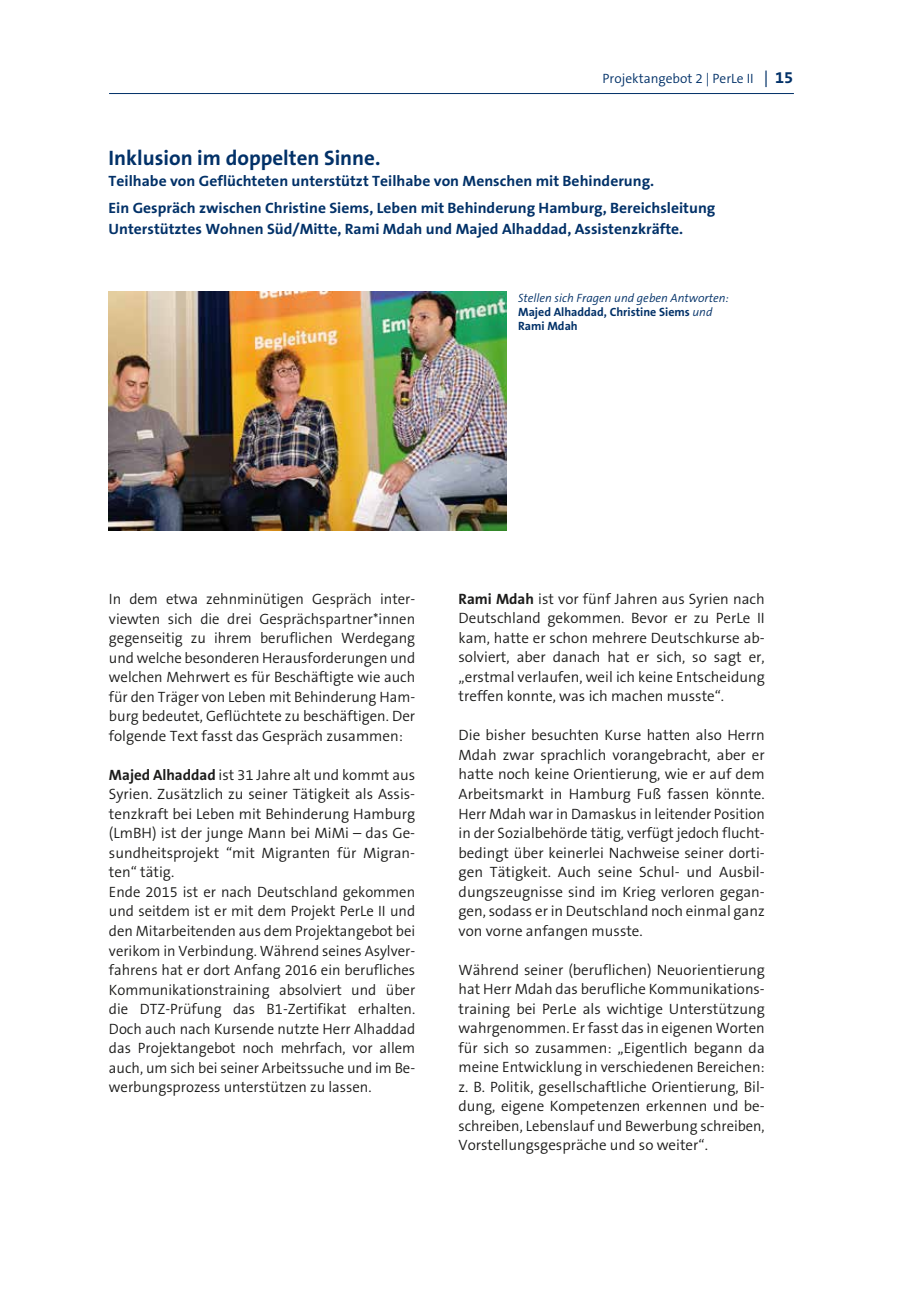
<style>
.page{position:relative;width:906px;height:1289px;background:#fff}
.page>*{position:absolute;margin:0;border:0;box-sizing:border-box;transform-origin:0 0}
.t1{font:700 21px "The Sans B7";color:#023168}
.t2{font:300 15px/19.5px "The Sans B4";color:#1c1c1b;text-align:justify}
.t3{font:700 15px/27px "The Sans B7";color:#023168;scale:1.04 1}
.t4{font:300 13.5px "The Sans B4";color:#023168}
.t5{font:700 12px/14.4px "The Sans B7";color:#023168}
.t6{font:italic 300 12px "The Sans B4";color:#023168}
.s1{font-family:"The Sans B5 Plain";font-weight:400;font-size:16.5px}
.s2{font-family:"The Sans B7";font-weight:700;font-size:16.5px}
.s3{font-family:"The Sans B4";font-weight:300;font-style:italic}
.s4{font-family:"The Sans B7";font-weight:700}
</style>
<div class="page">
<img style="left:109px;top:291px;width:397px;height:239px">
<hr style="left:109px;top:93px;width:685px;height:1px;background:#023168">
<p class="t4" style="left:602px;top:71px;width:192px">Projektangebot 2 | PerLe II <span class="s1">|</span> <span class="s2">15</span></p>
<h1 class="t1" style="left:109px;top:147px;width:273px">Inklusion im doppelten Sinne.</h1>
<p class="t3" style="left:109px;top:168px;width:585px">Teilhabe von Geflüchteten unterstützt Teilhabe von Menschen mit Behinderung.<br>Ein Gespräch zwischen Christine Siems, Leben mit Behinderung Hamburg, Bereichsleitung</p>
<p class="t3" style="left:109px;top:216px;width:554px">Unterstütztes Wohnen Süd/Mitte, Rami Mdah und Majed Alhaddad, Assistenzkräfte.</p>
<p class="t6" style="left:518px;top:291px;width:212px">Stellen sich Fragen und geben Antworten:</p>
<p class="t5" style="left:518px;top:305px;width:196px">Majed Alhaddad, Christine Siems <span class="s3">und<br></span>Rami Mdah</p>
<p class="t2" style="left:109px;top:590px;width:308px">In dem etwa zehnminütigen Gespräch inter&shy;viewten sich die drei Gesprächspartner*innen gegenseitig zu ihrem beruflichen Werdegang und welche besonderen Herausforderungen und welchen Mehrwert es für Beschäftigte wie auch für den Träger von Leben mit Behinderung Ham&shy;burg bedeutet, Geflüchtete zu beschäftigen. Der folgende Text fasst das Gespräch zusammen:</p>
<p class="t2" style="left:109px;top:765px;width:308px;text-align:left"><span class="s4">Majed Alhaddad</span> ist 31 Jahre alt und kommt aus Syrien. Zusätzlich zu seiner Tätigkeit als Assis&shy;tenzkraft bei Leben mit Behinderung Hamburg (LmBH) ist der junge Mann bei MiMi – das Ge&shy;sundheitsprojekt “mit Migranten für Migran&shy;ten“ tätig.<br>Ende 2015 ist er nach Deutschland gekommen und seitdem ist er mit dem Projekt PerLe II und den Mitarbeitenden aus dem Projektangebot bei verikom in Verbindung. Während seines Asylver&shy;fahrens hat er dort Anfang 2016 ein berufliches Kommunikationstraining absolviert und über die DTZ-Prüfung das B1-Zertifikat erhalten.<br>Doch auch nach Kursende nutzte Herr Alhaddad das Projektangebot noch mehrfach, vor allem auch, um sich bei seiner Arbeitssuche und im Be&shy;werbungsprozess unterstützen zu lassen.</p>
<p class="t2" style="left:458px;top:589px;width:308px"><span class="s4">Rami Mdah</span> ist vor fünf Jahren aus Syrien nach Deutschland gekommen. Bevor er zu PerLe II kam, hatte er schon mehrere Deutschkurse ab&shy;solviert, aber danach hat er sich, so sagt er, „erstmal verlaufen, weil ich keine Entscheidung treffen konnte, was ich machen musste“.</p>
<p class="t2" style="left:458px;top:726px;width:308px">Die bisher besuchten Kurse hatten also Herrn Mdah zwar sprachlich vorangebracht, aber er hatte noch keine Orientierung, wie er auf dem Arbeitsmarkt in Hamburg Fuß fassen könnte.<br>Herr Mdah war in Damaskus in leitender Position in der Sozialbehörde tätig, verfügt jedoch flucht&shy;bedingt über keinerlei Nachweise seiner dorti&shy;gen Tätigkeit. Auch seine Schul- und Ausbil&shy;dungszeugnisse sind im Krieg verloren gegan&shy;gen, sodass er in Deutschland noch einmal ganz von vorne anfangen musste.</p>
<p class="t2" style="left:458px;top:960px;width:308px">Während seiner (beruflichen) Neuorientierung hat Herr Mdah das berufliche Kommunikations&shy;training bei PerLe als wichtige Unterstützung wahrgenommen. Er fasst das in eigenen Worten für sich so zusammen: „Eigentlich begann da meine Entwicklung in verschiedenen Bereichen: z. B. Politik, gesellschaftliche Orientierung, Bil&shy;dung, eigene Kompetenzen erkennen und be&shy;schreiben, Lebenslauf und Bewerbung schreiben, Vorstellungsgespräche und so weiter“.</p>
</div>
